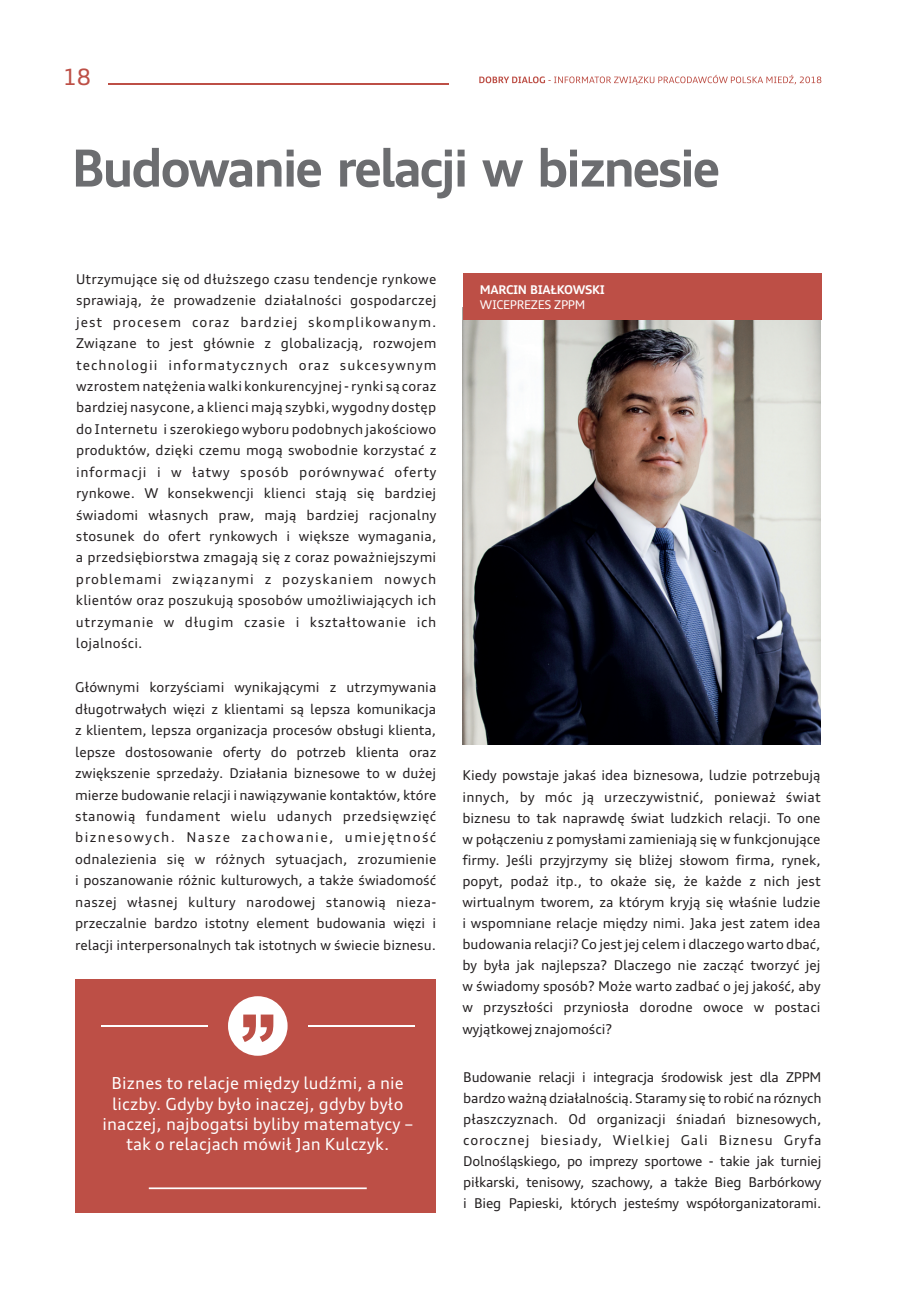
<style>
.page{position:relative;width:919px;height:1289px;background:#fff}
.page>*{position:absolute;margin:0;border:0;box-sizing:border-box;transform-origin:0 0}
.t1{font:700 51px "Audi Type";letter-spacing:-.05em;color:#6c6d70}
.t2{font:22.5px "Audi Type";color:#bd4f46}
.t3{font:16.5px/20.1px "Audi Type";letter-spacing:.01em;color:#fff;text-align:center}
.t4{font:13.5px/21.5px "Audi Type";color:#231f20;text-align:justify}
.t5{font:700 12px "Audi Type";letter-spacing:-.03em;color:#fff}
.t6{font:12px "Audi Type";letter-spacing:-.025em;color:#fff}
</style>
<div class="page">
<svg style="left:479px;top:75px;width:342px;height:10px"></svg>
<hr style="left:108px;top:83px;width:340px;height:2px;background:#bd4f46">
<div style="left:75px;top:979px;width:361px;height:233px;background:#bd4f46"></div>
<div style="left:228px;top:996px;width:59px;height:59px;background:#fff;border-radius:50%"></div>
<svg style="left:242px;top:1014px;width:31px;height:27px"></svg>
<hr style="left:308px;top:1025px;width:106px;height:1px;background:#fff">
<hr style="left:101px;top:1025px;width:106px;height:1px;background:#fff">
<svg style="left:149px;top:1187px;width:218px;height:2px"></svg>
<img style="left:463px;top:320px;width:357px;height:424px">
<div style="left:463px;top:273px;width:358px;height:47px;background:#bd4f46"></div>
<h2 class="t2" style="left:63px;top:68px;width:30px">18</h2>
<h1 class="t1" style="left:71px;top:148px;width:650px">Budowanie relacji w biznesie</h1>
<p class="t4" style="left:76px;top:270px;width:362px">Utrzymuj¹ce siê od d³u¿szego czasu tendencje rynkowe sprawiaj¹, ¿e prowadzenie dzia³alnoœci gospodarczej jest procesem coraz bardziej skomplikowanym.<br>Zwi¹zane to jest g³ównie z globalizacj¹, rozwojem technologii informatycznych oraz sukcesywnym wzrostem natê¿enia walki konkurencyjnej - rynki s¹ coraz bardziej nasycone, a klienci maj¹ szybki, wygodny dostêp do Internetu i szerokiego wyboru podobnych jakoœciowo produktów, dziêki czemu mog¹ swobodnie korzystaæ z informacji i w ³atwy sposób porównywaæ oferty rynkowe. W konsekwencji klienci staj¹ siê bardziej œwiadomi w³asnych praw, maj¹ bardziej racjonalny stosunek do ofert rynkowych i wiêksze wymagania, a przedsiêbiorstwa zmagaj¹ siê z coraz powa¿niejszymi problemami zwi¹zanymi z pozyskaniem nowych klientów oraz poszukuj¹ sposobów umo¿liwiaj¹cych ich utrzymanie w d³ugim czasie i kszta³towanie ich lojalnoœci.</p>
<p class="t4" style="left:75px;top:678px;width:363px">G³ównymi korzyœciami wynikaj¹cymi z utrzymywania d³ugotrwa³ych wiêzi z klientami s¹ lepsza komunikacja z klientem, lepsza organizacja procesów obs³ugi klienta, lepsze dostosowanie oferty do potrzeb klienta oraz zwiêkszenie sprzeda¿y. Dzia³ania biznesowe to w du¿ej mierze budowanie relacji i nawi¹zywanie kontaktów, które stanowi¹ fundament wielu udanych przedsiêwziêæ biznesowych. Nasze zachowanie, umiejêtnoœæ odnalezienia siê w ró¿nych sytuacjach, zrozumienie i poszanowanie ró¿nic kulturowych, a tak¿e œwiadomoœæ naszej w³asnej kultury narodowej stanowi¹ nieza&shy;przeczalnie bardzo istotny element budowania wiêzi i relacji interpersonalnych tak istotnych w œwiecie biznesu.</p>
<p class="t3" style="left:102px;top:1074px;width:312px">Biznes to relacje miêdzy ludêmi, a nie liczby. Gdyby byùo inaczej, gdyby by³o inaczej, najbogatsi byliby matematycy – tak o relacjach mówi³ Jan Kulczyk.</p>
<p class="t5" style="left:480px;top:285px;width:126px">MARCIN BIA£KOWSKI</p>
<p class="t6" style="left:480px;top:299px;width:107px">WICEPREZES ZPPM</p>
<p class="t4" style="left:462px;top:766px;width:360px">Kiedy powstaje jakaœ idea biznesowa, ludzie potrzebuj¹ innych, by móc j¹ urzeczywistniæ, poniewa¿ œwiat biznesu to tak naprawdê œwiat ludzkich relacji. To one w po³¹czeniu z pomys³ami zamieniaj¹ siê w funkcjonuj¹ce firmy. Jeœli przyjrzymy siê bli¿ej s³owom firma, rynek, popyt, poda¿ itp., to oka¿e siê, ¿e ka¿de z nich jest wirtualnym tworem, za którym kryj¹ siê w³aœnie ludzie i wspomniane relacje miêdzy nimi. Jaka jest zatem idea budowania relacji? Co jest jej celem i dlaczego warto dbaæ, by by³a jak najlepsza? Dlaczego nie zacz¹æ tworzyæ jej w œwiadomy sposób? Mo¿e warto zadbaæ o jej jakoœæ, aby w przysz³oœci przynios³a dorodne owoce w postaci wyj¹tkowej znajomoœci?</p>
<p class="t4" style="left:463px;top:1067px;width:360px">Budowanie relacji i integracja œrodowisk jest dla ZPPM bardzo wa¿n¹ dzia³alnoœci¹. Staramy siê to robiæ na róznych p³aszczyznach. Od organizacji œniadañ biznesowych, corocznej biesiady, Wielkiej Gali Biznesu Gryfa Dolnoœl¹skiego, po imprezy sportowe - takie jak turniej pi³karski, tenisowy, szachowy, a takýe Bieg Barbórkowy i Bieg Papieski, których jesteúmy wspóùorganizatorami.</p>
</div>
